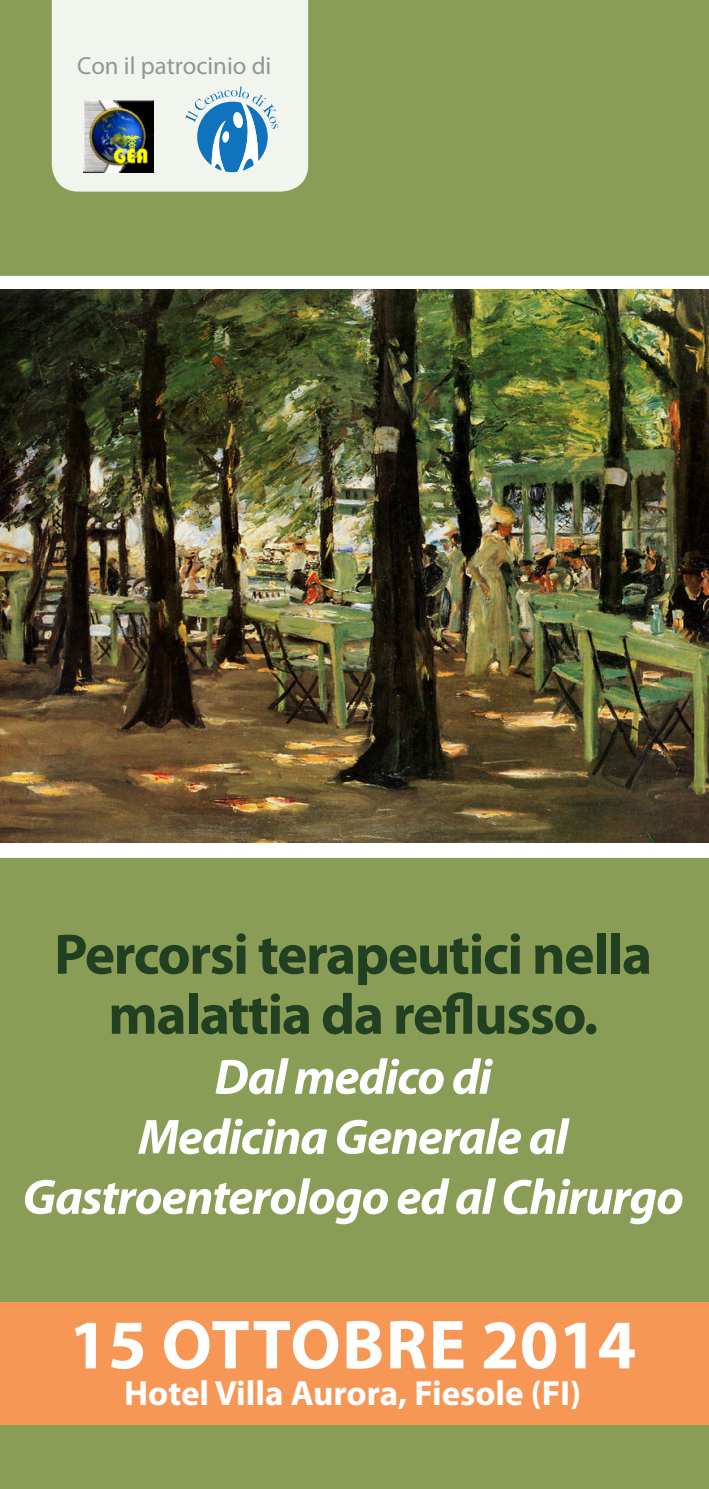
<style>
.page{position:relative;width:709px;height:1489px;background:#fff}
.page>*{position:absolute;margin:0;border:0;box-sizing:border-box;transform-origin:0 0}
.t1{font:700 70px "Myriad Pro";color:#fff}
.t2{font:700 57.5px/60px "Myriad Pro";letter-spacing:-.025em;color:#214021;text-align:center}
.t3{font:italic 700 50px "Myriad Pro";letter-spacing:-.025em;color:#fff}
.t4{font:700 35px "Myriad Pro";color:#fff}
.t5{font:24.75px "Myriad Pro";color:#939598}
</style>
<div class="page">
<div style="left:0;top:0;width:709px;height:1488px;background:#899d56"></div>
<div style="left:0;top:1302px;width:709px;height:123px;background:#f79756"></div>
<div style="left:52px;top:0;width:256px;height:192px;background:#f2f5ed"></div>
<svg style="left:185px;top:87px;width:93px;height:85px;background:#9ac3db"></svg>
<img style="left:84px;top:100px;width:70px;height:72px">
<div style="left:0;top:842px;width:709px;height:15px;background:#fff"></div>
<div style="left:0;top:276px;width:709px;height:15px;background:#fff"></div>
<img style="left:0;top:289px;width:709px;height:553px">
<p class="t5" style="left:77px;top:50px;width:196px">Con il patrocinio di</p>
<p class="t2" style="left:54px;top:922px;width:599px">Percorsi terapeutici nella malattia da reflusso.</p>
<p class="t3" style="left:214px;top:1044px;width:279px">Dal medico di</p>
<p class="t3" style="left:138px;top:1104px;width:432px">Medicina Generale al</p>
<p class="t3" style="left:22px;top:1164px;width:663px">Gastroenterologo ed al Chirurgo</p>
<p class="t1" style="left:69px;top:1298px;width:568px">15 OTTOBRE 2014</p>
<p class="t4" style="left:124px;top:1370px;width:458px">Hotel Villa Aurora, Fiesole (FI)</p>
</div>
